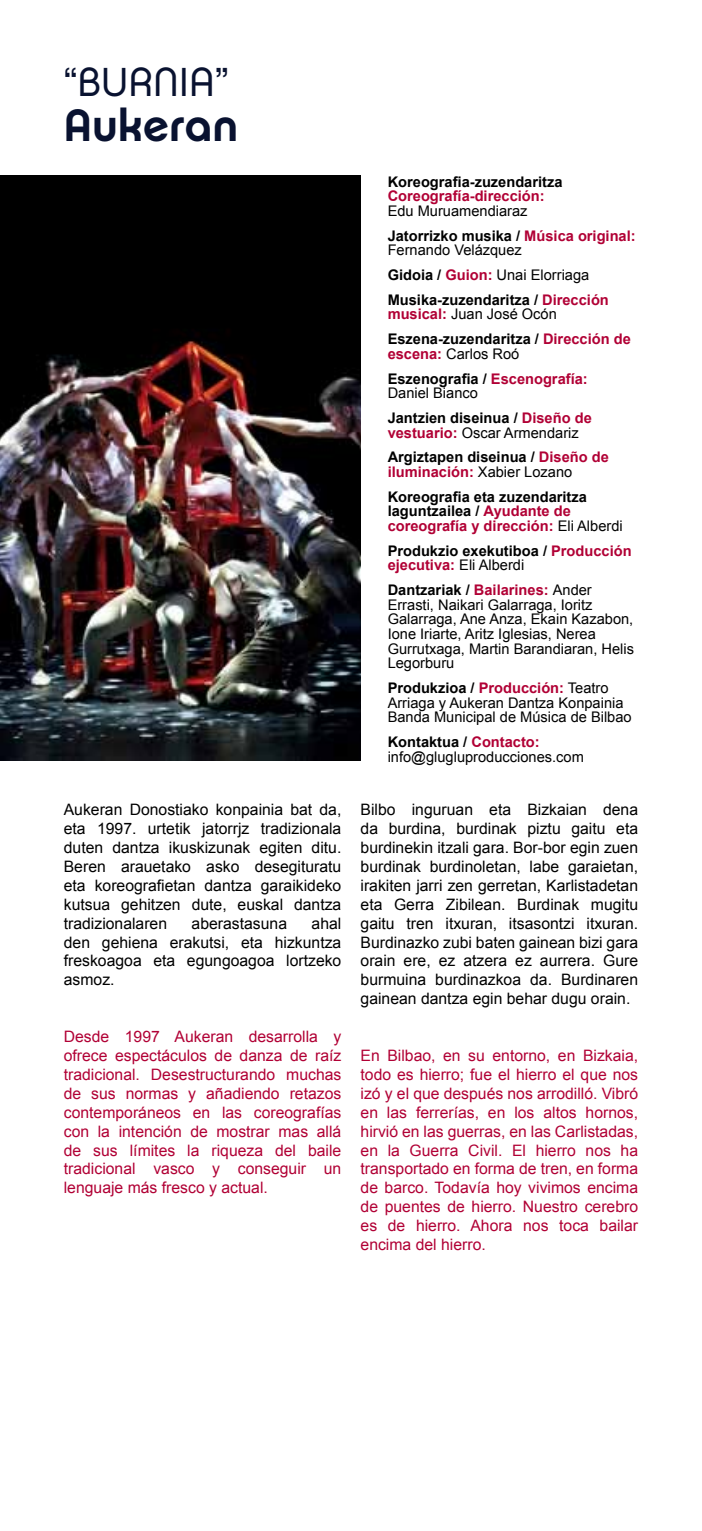
<style>
.page{position:relative;width:702px;height:1531px;background:#fff}
.page>*{position:absolute;margin:0;border:0;box-sizing:border-box;transform-origin:0 0}
.t1{font:45px "Chalet New York Nineteen Seventy";color:#091230}
.t2{font:40.5px "Chalet London Nineteen Seventy";color:#091230}
.t3{font:15.75px/18.9px "Arial";color:#000;text-align:justify}
.t4{font:15.75px/18.9px "Arial";color:#b10035;text-align:justify}
.t5{font:14.62px/14.6px "Arial";color:#000}
.t6{font:700 14.62px/24.8px "Arial";color:#000}
.t7{font:700 14.62px/24.8px "Arial";color:#b10035}
.s1{font-weight:700}
.s2{font-weight:700;color:#b10035}
.s3{color:#b10035}
.s4{font-weight:400}
.s5{font-weight:400;color:#000}
.s6{color:#000}
</style>
<div class="page">
<img style="left:0;top:176px;width:360px;height:584px">
<h2 class="t2" style="left:64px;top:57px;width:166px">“BURNI A”</h2>
<h1 class="t1" style="left:64px;top:98px;width:176px">Aukeran</h1>
<p class="t3" style="left:64px;top:800px;width:279px">Aukeran Donostiako konpainia bat da, eta 1997. urtetik jatorrjz tradizionala duten dantza ikuskizunak egiten ditu.<br>Beren arauetako asko desegituratu eta koreografietan dantza garaikideko kutsua gehitzen dute, euskal dantza tradizionalaren</p>
<p class="t3" style="left:64px;top:914px;width:279px;text-indent:248px">ahal den gehiena erakutsi, eta hizkuntza freskoagoa eta egungoagoa lortzeko asmoz.</p>
<p class="t3" style="left:192px;top:914px;width:97px">aberastasuna</p>
<p class="t4" style="left:64px;top:1027px;width:279px">Desde 1997 Aukeran desarrolla y ofrece espectáculos de danza de raíz tradicional. Desestructurando muchas de sus normas y añadiendo retazos contemporáneos en las coreografías con la intención de mostrar mas allá de sus límites la riqueza del baile tradicional vasco y conseguir un lenguaje más fresco y actual.</p>
<p class="t6" style="left:387px;top:170px;width:176px">Koreografia-zuzendaritza</p>
<p class="t7" style="left:387px;top:184px;width:158px">Coreografía-dirección:</p>
<p class="t5" style="left:387px;top:198px;width:249px;line-height:24.8px">Edu Muruamendiaraz<br><span class="s1">Jatorrizko musika /</span> <span class="s2">Música original:</span></p>
<p class="t5" style="left:387px;top:238px;width:223px;line-height:24.8px">Fernando Velázquez<br><span class="s1">Gidoia /</span> <span class="s2">Guion:</span> Unai Elorriaga<br><span class="s1">Musika-zuzendaritza /</span> <span class="s2">Dirección</span></p>
<p class="t6" style="left:387px;top:302px;width:245px"><span class="s3">musical:</span> <span class="s4">Juan José Ocón<br></span>Eszena-zuzendaritza / <span class="s3">Dirección de</span></p>
<p class="t7" style="left:387px;top:342px;width:201px">escena: <span class="s5">Carlos Roó<br></span><span class="s6">Eszenografia /</span> Escenografía:</p>
<p class="t6" style="left:387px;top:381px;width:205px"><span class="s4">Daniel Bianco<br></span>Jantzien diseinua / <span class="s3">Diseño de</span></p>
<p class="t6" style="left:387px;top:420px;width:223px"><span class="s3">vestuario:</span> <span class="s4">Oscar Armendariz<br></span>Argiztapen diseinua / <span class="s3">Diseño de</span></p>
<p class="t6" style="left:387px;top:460px;width:201px"><span class="s3">iluminación:</span> <span class="s4">Xabier Lozano<br></span>Koreografia eta zuzendaritza</p>
<p class="t7" style="left:387px;top:504px;width:236px;line-height:14.6px"><span class="s6">laguntzailea /</span> Ayudante de coreografía y dirección: <span class="s5">Eli Alberdi</span></p>
<p class="t6" style="left:387px;top:544px;width:245px;line-height:14.6px">Produkzio exekutiboa / <span class="s3">Producción ejecutiva:</span> <span class="s4">Eli Alberdi</span></p>
<p class="t5" style="left:387px;top:583px;width:248px"><span class="s1">Dantzariak /</span> <span class="s2">Bailarines:</span> Ander<br>Errasti, Naikari Galarraga, Ioritz<br>Galarraga, Ane Anza, Ekain Kazabon,<br>Ione Iriarte, Aritz Iglesias, Nerea<br>Gurrutxaga, Martin Barandiaran, Helis<br>Legorburu</p>
<p class="t5" style="left:387px;top:681px;width:245px"><span class="s1">Produkzioa /</span> <span class="s2">Producción:</span> Teatro<br>Arriaga y Aukeran Dantza Konpainia<br>Banda Municipal de Música de Bilbao</p>
<p class="t5" style="left:387px;top:735px;width:198px"><span class="s1">Kontaktua /</span> <span class="s2">Contacto: </span>info@glugluproducciones.com</p>
<p class="t3" style="left:360px;top:800px;width:279px">Bilbo inguruan eta Bizkaian dena da burdina, burdinak piztu gaitu eta burdinekin itzali gara. Bor-bor egin zuen burdinak burdinoletan, labe garaietan, irakiten jarri zen gerretan, Karlistadetan eta Gerra Zibilean. Burdinak mugitu gaitu tren itxuran, itsasontzi itxuran.<br>Burdinazko zubi baten gainean bizi gara orain ere, ez atzera ez aurrera. Gure burmuina burdinazkoa da. Burdinaren gainean dantza egin behar dugu orain.</p>
<p class="t4" style="left:360px;top:1046px;width:279px">En Bilbao, en su entorno, en Bizkaia, todo es hierro; fue el hierro el que nos izó y el que después nos arrodilló. Vibró en las ferrerías, en los altos hornos, hirvió en las guerras, en las Carlistadas, en la Guerra Civil. El hierro nos ha transportado en forma de tren, en forma de barco. Todavía hoy vivimos encima de puentes de hierro. Nuestro cerebro es de hierro. Ahora nos toca bailar encima del hierro.</p>
</div>
